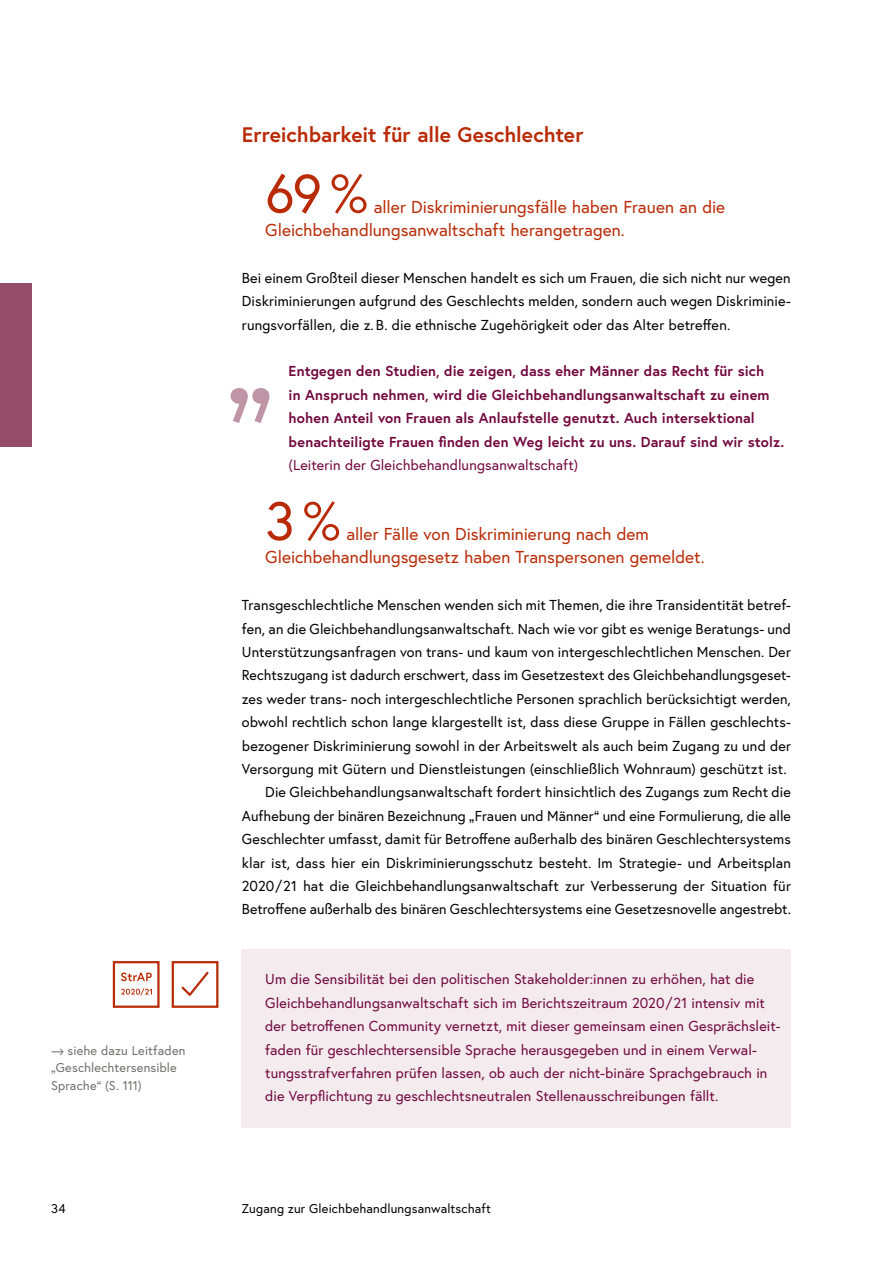
<style>
.page{position:relative;width:893px;height:1263px;background:#fff}
.page>*{position:absolute;margin:0;border:0;box-sizing:border-box;transform-origin:0 0}
.p_Zahleneinschub{font:54px "Europa Austria";color:#b92b06}
.Überschriften_h2_ohne_Nummerierung{font:700 21px "Europa Austria";color:#b92b06}
.p_Zahleneinschub-2{font:17.25px/23.4px "Europa Austria";color:#b92b06}
.p_Erstzeileneinzug_Abstand_danach{font:14.4px/23.4px "Europa Austria";letter-spacing:.005em;color:#000;text-align:justify}
.Infobox_p_Infobox_Pflaume{font:14.4px/23.4px "Europa Austria";letter-spacing:.01em;color:#72073d}
.O-Töne_p_O-Ton_Pflaume{font:700 14.4px/23.4px "Europa Austria";letter-spacing:.01em;color:#72073d}
.p_Seitenverweise{font:12.75px/17.5px "Europa Austria";letter-spacing:.015em;color:#6f6f6e}
.t1{font:12.75px "Europa Austria";letter-spacing:.015em;color:#000}
.s1{font-weight:400}
</style>
<div class="page">
<div style="left:0;top:283px;width:32px;height:163px;background:#964d6a"></div>
<div style="left:242px;top:950px;width:549px;height:178px;background:#f3ebee"></div>
<svg style="left:231px;top:388px;width:38px;height:35px"></svg>
<svg style="left:121px;top:988px;width:31px;height:8px"></svg>
<svg style="left:121px;top:972px;width:31px;height:9px"></svg>
<div style="left:113px;top:961px;width:47px;height:47px;border:2px solid #b92b06"></div>
<div style="left:172px;top:961px;width:46px;height:47px;border:2px solid #b92b06"></div>
<svg style="left:181px;top:971px;width:28px;height:25px"></svg>
<p class="p_Seitenverweise" style="left:51px;top:1041px;width:136px">⟶ siehe dazu Leitfaden „Geschlechtersensible<br>Sprache“ (S. 111)</p>
<h2 class="Überschriften_h2_ohne_Nummerierung" style="left:242px;top:121px;width:343px">Erreichbarkeit für alle Geschlechter</h2>
<p class="p_Zahleneinschub" style="left:265px;top:159px;width:105px">69%</p>
<p class="p_Zahleneinschub-2" style="left:265px;top:195px;width:461px;text-indent:109px">aller Diskriminierungsfälle haben Frauen an die<br>Gleichbehandlungsanwaltschaft herangetragen.</p>
<p class="p_Erstzeileneinzug_Abstand_danach" style="left:242px;top:266px;width:551px">Bei einem Großteil dieser Menschen handelt es sich um Frauen, die sich nicht nur wegen Diskriminierungen aufgrund des Geschlechts melden, sondern auch wegen Diskriminie&shy;rungsvorfällen, die z. B. die ethnische Zugehörigkeit oder das Alter betreffen.</p>
<p class="O-Töne_p_O-Ton_Pflaume" style="left:289px;top:359px;width:497px">Entgegen den Studien, die zeigen, dass eher Männer das Recht für sich<br>in Anspruch nehmen, wird die Gleichbehandlungsanwaltschaft zu einem hohen Anteil von Frauen als Anlaufstelle genutzt. Auch intersektional benachteiligte Frauen finden den Weg leicht zu uns. Darauf sind wir stolz. <span class="s1">(Leiterin der Gleichbehandlungsanwaltschaft)</span></p>
<p class="p_Zahleneinschub" style="left:265px;top:486px;width:77px">3%</p>
<p class="p_Zahleneinschub-2" style="left:265px;top:522px;width:441px;text-indent:81px">aller Fälle von Diskriminierung nach dem<br>Gleichbehandlungsgesetz haben Transpersonen gemeldet.</p>
<p class="p_Erstzeileneinzug_Abstand_danach" style="left:242px;top:593px;width:551px">Transgeschlechtliche Menschen wenden sich mit Themen, die ihre Transidentität betref&shy;fen, an die Gleichbehandlungsanwaltschaft. Nach wie vor gibt es wenige Beratungs- und Unterstützungsanfragen von trans- und kaum von intergeschlechtlichen Menschen. Der Rechtszugang ist dadurch erschwert, dass im Gesetzestext des Gleichbehandlungsgeset&shy;zes weder trans- noch intergeschlechtliche Personen sprachlich berücksichtigt werden, obwohl rechtlich schon lange klargestellt ist, dass diese Gruppe in Fällen geschlechts&shy;bezogener Diskriminierung sowohl in der Arbeitswelt als auch beim Zugang zu und der Versorgung mit Gütern und Dienstleistungen (einschließlich Wohnraum) geschützt ist.</p>
<p class="p_Erstzeileneinzug_Abstand_danach" style="left:242px;top:780px;width:551px;text-indent:23px">Die Gleichbehandlungsanwaltschaft fordert hinsichtlich des Zugangs zum Recht die Aufhebung der binären Bezeichnung „Frauen und Männer“ und eine Formulierung, die alle Geschlechter umfasst, damit für Betroffene außerhalb des binären Geschlechtersystems klar ist, dass hier ein Diskriminierungsschutz besteht. Im Strategie- und Arbeitsplan 2020/21 hat die Gleichbehandlungsanwaltschaft zur Verbesserung der Situation für Betroffene außerhalb des binären Geschlechtersystems eine Gesetzesnovelle angestrebt.</p>
<p class="Infobox_p_Infobox_Pflaume" style="left:265px;top:967px;width:517px">Um die Sensibilität bei den politischen Stakeholder:innen zu erhöhen, hat die Gleichbehandlungsanwaltschaft sich im Berichtszeitraum 2020/21 intensiv mit der betroffenen Community vernetzt, mit dieser gemeinsam einen Gesprächsleit&shy;faden für geschlechtersensible Sprache herausgegeben und in einem Verwal&shy;tungsstrafverfahren prüfen lassen, ob auch der nicht-binäre Sprachgebrauch in die Verpflichtung zu geschlechtsneutralen Stellenausschreibungen fällt.</p>
<p class="t1" style="left:51px;top:1200px;width:16px">34</p>
<p class="t1" style="left:242px;top:1200px;width:251px">Zugang zur Gleichbehandlungsanwaltschaft</p>
</div>
